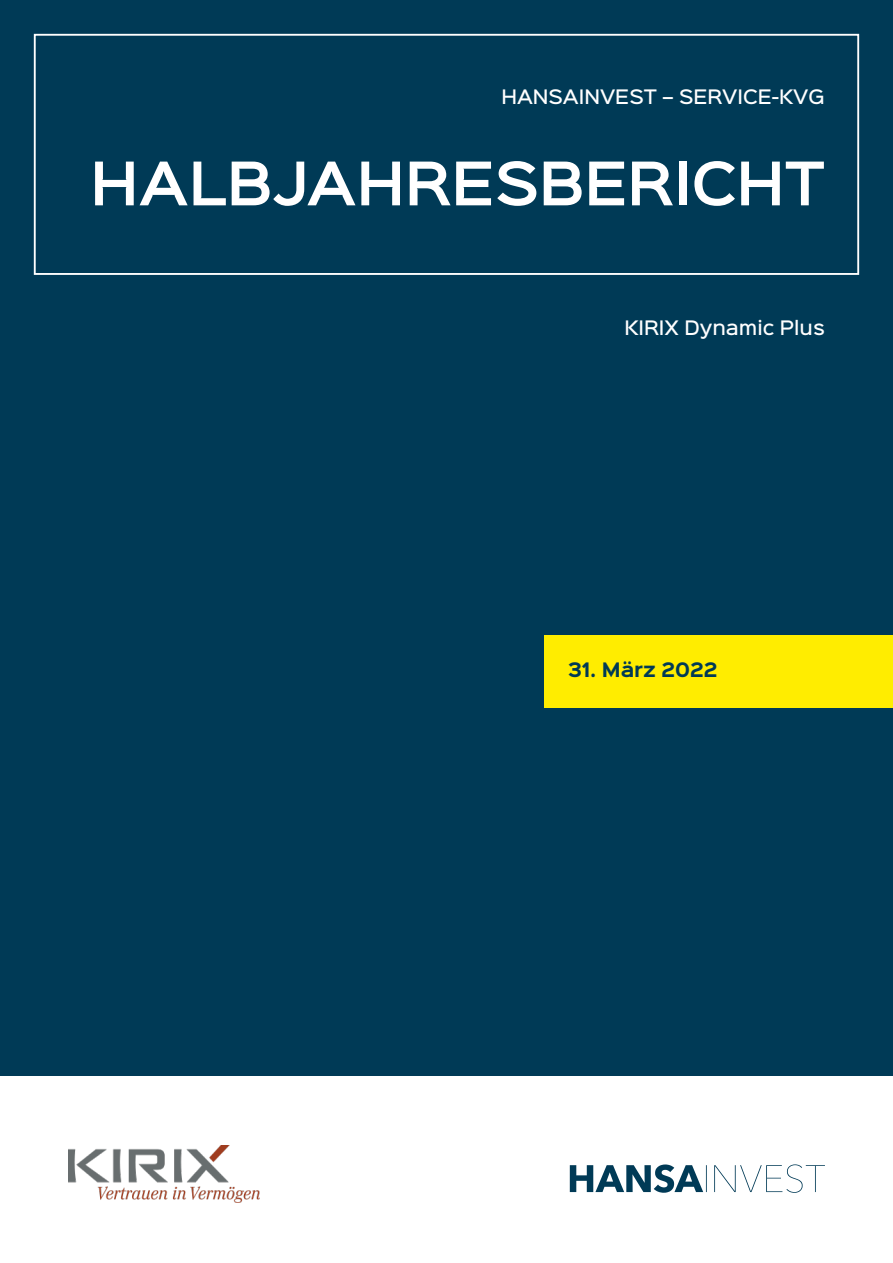
<style>
.page{position:relative;width:893px;height:1263px;background:#fff}
.page>*{position:absolute;margin:0;border:0;box-sizing:border-box;transform-origin:0 0}
.t1{font:600 54px "Sinkin Sans 600";color:#fff}
.t2{font:500 18px "Sinkin Sans 500";color:#fff}
.t3{font:700 18px "Sinkin Sans 700";color:#003a56}
</style>
<div class="page">
<div style="left:0;top:0;width:893px;height:1076px;background:#003a56"></div>
<div style="left:34px;top:34px;width:825px;height:241px;border:2px solid #fff"></div>
<svg style="left:570px;top:1164px;width:255px;height:29px"></svg>
<div style="left:544px;top:635px;width:349px;height:73px;background:#ffed00"></div>
<img style="left:68px;top:1145px;width:191px;height:57px">
<p class="t2" style="left:501px;top:81px;width:325px">HANSAINVEST – SERVICE-KVG</p>
<h1 class="t1" style="left:90px;top:136px;width:736px">HALBJAHRESBERICHT</h1>
<p class="t2" style="left:624px;top:312px;width:202px">KIRIX Dynamic Plus</p>
<p class="t3" style="left:568px;top:660px;width:151px">31. März 2022</p>
</div>
